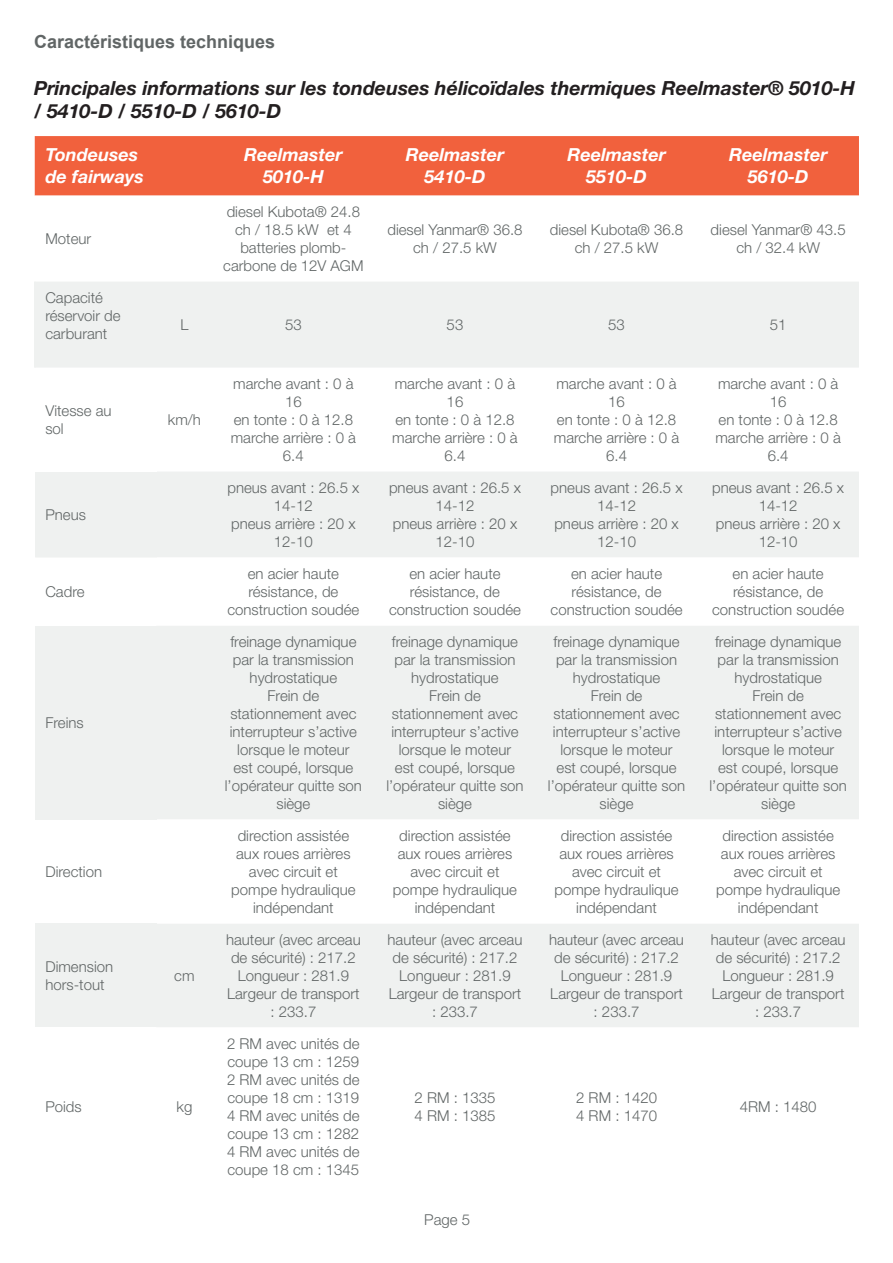
<style>
.page{position:relative;width:893px;height:1263px;background:#fff}
.page>*{position:absolute;margin:0;border:0;box-sizing:border-box;transform-origin:0 0}
.Sous-titre_paragraphe{font:italic 700 19.5px/23.4px "Helvetica Neue LT Std";color:#231f20}
.Sous-titre_paragraphe-2{font:italic 700 18px/21.6px "Helvetica Neue LT Std";color:#fff;text-align:center}
.Sous-titre_paragraphe-3{font:700 18px "Arial";color:#616666}
.Texte_du_tableau{font:300 15px/18px "Helvetica Neue LT Std";color:#616666;text-align:center}
.Texte_pied_de_page{font:300 15px "Helvetica Neue LT Std";color:#616666}
</style>
<div class="page">
<div style="left:35px;top:136px;width:824px;height:60px;background:#f1613d"></div>
<svg style="left:36px;top:282px;width:823px;height:275px;fill:#eff1f0"></svg>
<div style="left:35px;top:368px;width:121px;height:103px;background:#fff"></div>
<div style="left:35px;top:471px;width:121px;height:86px;background:#eff1f0"></div>
<svg style="left:35px;top:626px;width:824px;height:401px;fill:#eff1f0"></svg>
<div style="left:35px;top:625px;width:121px;height:194px;background:#eff1f0"></div>
<div style="left:35px;top:923px;width:121px;height:104px;background:#eff1f0"></div>
<hr style="left:34px;top:282px;width:2px;height:86px;background:#eff1f0">
<p class="Sous-titre_paragraphe-3" style="left:34px;top:29px;width:243px">Caractéristiques techniques</p>
<p class="Sous-titre_paragraphe" style="left:34px;top:76px;width:822px">Principales informations sur les tondeuses hélicoïdales thermiques Reelmaster® 5010-H / 5410-D / 5510-D / 5610-D</p>
<p class="Sous-titre_paragraphe-2" style="left:45px;top:144px;width:100px;text-align:left">Tondeuses de fairways</p>
<p class="Sous-titre_paragraphe-2" style="left:244px;top:144px;width:100px">Reelmaster<br>5010-H</p>
<p class="Sous-titre_paragraphe-2" style="left:406px;top:144px;width:100px">Reelmaster<br>5410-D</p>
<p class="Sous-titre_paragraphe-2" style="left:567px;top:144px;width:100px">Reelmaster<br>5510-D</p>
<p class="Sous-titre_paragraphe-2" style="left:729px;top:144px;width:100px">Reelmaster<br>5610-D</p>
<p class="Texte_du_tableau" style="left:45px;top:229px;width:47px">Moteur</p>
<p class="Texte_du_tableau" style="left:45px;top:288px;width:77px;text-align:left">Capacité réservoir de carburant</p>
<p class="Texte_du_tableau" style="left:223px;top:202px;width:142px">diesel Kubota® 24.8 ch / 18.5 kW et 4 batteries plomb&shy;carbone de 12V AGM</p>
<p class="Texte_du_tableau" style="left:387px;top:220px;width:137px">diesel Yanmar® 36.8 ch / 27.5 kW</p>
<p class="Texte_du_tableau" style="left:550px;top:220px;width:135px">diesel Kubota® 36.8 ch / 27.5 kW</p>
<p class="Texte_du_tableau" style="left:711px;top:220px;width:137px">diesel Yanmar® 43.5 ch / 32.4 kW</p>
<p class="Texte_du_tableau" style="left:180px;top:315px;width:10px">L</p>
<p class="Texte_du_tableau" style="left:285px;top:315px;width:18px">53</p>
<p class="Texte_du_tableau" style="left:447px;top:315px;width:18px">53</p>
<p class="Texte_du_tableau" style="left:608px;top:315px;width:18px">53</p>
<p class="Texte_du_tableau" style="left:770px;top:315px;width:18px">51</p>
<p class="Texte_du_tableau" style="left:45px;top:401px;width:68px;text-align:left">Vitesse au sol</p>
<p class="Texte_du_tableau" style="left:168px;top:410px;width:35px">km/h</p>
<p class="Texte_du_tableau" style="left:45px;top:505px;width:42px">Pneus</p>
<p class="Texte_du_tableau" style="left:45px;top:582px;width:41px">Cadre</p>
<p class="Texte_du_tableau" style="left:45px;top:713px;width:40px">Freins</p>
<p class="Texte_du_tableau" style="left:45px;top:862px;width:58px">Direction</p>
<p class="Texte_du_tableau" style="left:45px;top:957px;width:69px;text-align:left">Dimension hors-tout</p>
<p class="Texte_du_tableau" style="left:174px;top:966px;width:22px">cm</p>
<p class="Texte_du_tableau" style="left:45px;top:1097px;width:38px">Poids</p>
<p class="Texte_du_tableau" style="left:177px;top:1097px;width:17px">kg</p>
<p class="Texte_du_tableau" style="left:233px;top:374px;width:122px">marche avant : 0 à<br>16</p>
<p class="Texte_du_tableau" style="left:234px;top:410px;width:121px">en tonte : 0 à 12.8</p>
<p class="Texte_du_tableau" style="left:231px;top:428px;width:127px">marche arrière : 0 à<br>6.4</p>
<p class="Texte_du_tableau" style="left:227px;top:478px;width:133px">pneus avant : 26.5 x<br>14-12</p>
<p class="Texte_du_tableau" style="left:231px;top:514px;width:126px">pneus arrière : 20 x<br>12-10</p>
<p class="Texte_du_tableau" style="left:395px;top:374px;width:122px">marche avant : 0 à<br>16</p>
<p class="Texte_du_tableau" style="left:395px;top:410px;width:121px">en tonte : 0 à 12.8</p>
<p class="Texte_du_tableau" style="left:392px;top:428px;width:127px">marche arrière : 0 à<br>6.4</p>
<p class="Texte_du_tableau" style="left:389px;top:478px;width:133px">pneus avant : 26.5 x<br>14-12</p>
<p class="Texte_du_tableau" style="left:393px;top:514px;width:126px">pneus arrière : 20 x<br>12-10</p>
<p class="Texte_du_tableau" style="left:556px;top:374px;width:122px">marche avant : 0 à<br>16</p>
<p class="Texte_du_tableau" style="left:557px;top:410px;width:121px">en tonte : 0 à 12.8</p>
<p class="Texte_du_tableau" style="left:554px;top:428px;width:127px">marche arrière : 0 à<br>6.4</p>
<p class="Texte_du_tableau" style="left:551px;top:478px;width:133px">pneus avant : 26.5 x<br>14-12</p>
<p class="Texte_du_tableau" style="left:554px;top:514px;width:126px">pneus arrière : 20 x<br>12-10</p>
<p class="Texte_du_tableau" style="left:718px;top:374px;width:122px">marche avant : 0 à<br>16</p>
<p class="Texte_du_tableau" style="left:718px;top:410px;width:121px">en tonte : 0 à 12.8</p>
<p class="Texte_du_tableau" style="left:715px;top:428px;width:127px">marche arrière : 0 à<br>6.4</p>
<p class="Texte_du_tableau" style="left:712px;top:478px;width:133px">pneus avant : 26.5 x<br>14-12</p>
<p class="Texte_du_tableau" style="left:716px;top:514px;width:126px">pneus arrière : 20 x<br>12-10</p>
<p class="Texte_du_tableau" style="left:227px;top:564px;width:133px">en acier haute résistance, de construction soudée</p>
<p class="Texte_du_tableau" style="left:389px;top:564px;width:133px">en acier haute résistance, de construction soudée</p>
<p class="Texte_du_tableau" style="left:551px;top:564px;width:133px">en acier haute résistance, de construction soudée</p>
<p class="Texte_du_tableau" style="left:712px;top:564px;width:133px">en acier haute résistance, de construction soudée</p>
<p class="Texte_du_tableau" style="left:230px;top:632px;width:128px">freinage dynamique par la transmission hydrostatique</p>
<p class="Texte_du_tableau" style="left:225px;top:686px;width:139px">Frein de stationnement avec interrupteur s’active lorsque le moteur<br>est coupé, lorsque l’opérateur quitte son siège</p>
<p class="Texte_du_tableau" style="left:392px;top:632px;width:128px">freinage dynamique par la transmission hydrostatique</p>
<p class="Texte_du_tableau" style="left:386px;top:686px;width:139px">Frein de stationnement avec interrupteur s’active lorsque le moteur<br>est coupé, lorsque l’opérateur quitte son siège</p>
<p class="Texte_du_tableau" style="left:553px;top:632px;width:128px">freinage dynamique par la transmission hydrostatique</p>
<p class="Texte_du_tableau" style="left:548px;top:686px;width:139px">Frein de stationnement avec interrupteur s’active lorsque le moteur<br>est coupé, lorsque l’opérateur quitte son siège</p>
<p class="Texte_du_tableau" style="left:715px;top:632px;width:128px">freinage dynamique par la transmission hydrostatique</p>
<p class="Texte_du_tableau" style="left:709px;top:686px;width:139px">Frein de stationnement avec interrupteur s’active lorsque le moteur<br>est coupé, lorsque l’opérateur quitte son siège</p>
<p class="Texte_du_tableau" style="left:231px;top:826px;width:126px">direction assistée aux roues arrières avec circuit et pompe hydraulique indépendant</p>
<p class="Texte_du_tableau" style="left:393px;top:826px;width:126px">direction assistée aux roues arrières avec circuit et pompe hydraulique indépendant</p>
<p class="Texte_du_tableau" style="left:554px;top:826px;width:126px">direction assistée aux roues arrières avec circuit et pompe hydraulique indépendant</p>
<p class="Texte_du_tableau" style="left:716px;top:826px;width:126px">direction assistée aux roues arrières avec circuit et pompe hydraulique indépendant</p>
<p class="Texte_du_tableau" style="left:226px;top:930px;width:136px">hauteur (avec arceau de sécurité) : 217.2</p>
<p class="Texte_du_tableau" style="left:238px;top:966px;width:113px">Longueur : 281.9</p>
<p class="Texte_du_tableau" style="left:227px;top:984px;width:134px">Largeur de transport : 233.7</p>
<p class="Texte_du_tableau" style="left:227px;top:1034px;width:134px;text-align:left">2 RM avec unités de coupe 13 cm : 1259</p>
<p class="Texte_du_tableau" style="left:227px;top:1070px;width:134px;text-align:left">2 RM avec unités de coupe 18 cm : 1319</p>
<p class="Texte_du_tableau" style="left:227px;top:1106px;width:134px;text-align:left">4 RM avec unités de coupe 13 cm : 1282</p>
<p class="Texte_du_tableau" style="left:227px;top:1142px;width:134px;text-align:left">4 RM avec unités de coupe 18 cm : 1345</p>
<p class="Texte_du_tableau" style="left:388px;top:930px;width:136px">hauteur (avec arceau de sécurité) : 217.2</p>
<p class="Texte_du_tableau" style="left:399px;top:966px;width:113px">Longueur : 281.9</p>
<p class="Texte_du_tableau" style="left:389px;top:984px;width:134px">Largeur de transport : 233.7</p>
<p class="Texte_du_tableau" style="left:415px;top:1088px;width:82px">2 RM : 1335</p>
<p class="Texte_du_tableau" style="left:415px;top:1106px;width:82px">4 RM : 1385</p>
<p class="Texte_pied_de_page" style="left:424px;top:1210px;width:47px">Page 5</p>
<p class="Texte_du_tableau" style="left:549px;top:930px;width:136px">hauteur (avec arceau de sécurité) : 217.2</p>
<p class="Texte_du_tableau" style="left:561px;top:966px;width:113px">Longueur : 281.9</p>
<p class="Texte_du_tableau" style="left:550px;top:984px;width:134px">Largeur de transport : 233.7</p>
<p class="Texte_du_tableau" style="left:576px;top:1088px;width:82px">2 RM : 1420</p>
<p class="Texte_du_tableau" style="left:576px;top:1106px;width:82px">4 RM : 1470</p>
<p class="Texte_du_tableau" style="left:711px;top:930px;width:136px">hauteur (avec arceau de sécurité) : 217.2</p>
<p class="Texte_du_tableau" style="left:722px;top:966px;width:113px">Longueur : 281.9</p>
<p class="Texte_du_tableau" style="left:712px;top:984px;width:134px">Largeur de transport : 233.7</p>
<p class="Texte_du_tableau" style="left:740px;top:1097px;width:78px">4RM : 1480</p>
</div>
